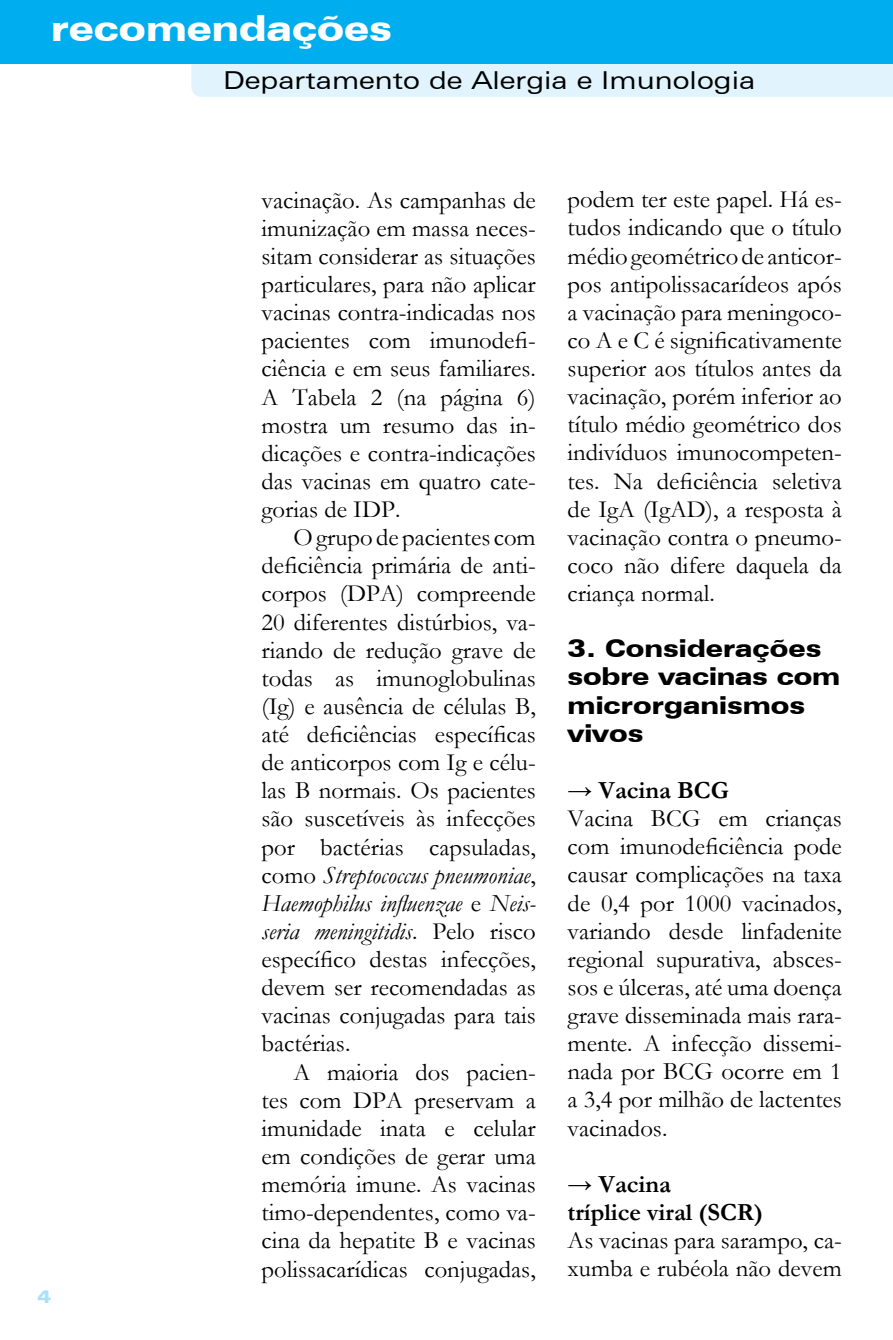
<style>
.page{position:relative;width:893px;height:1340px;background:#fff}
.page>*{position:absolute;margin:0;border:0;box-sizing:border-box;transform-origin:0 0}
.t1{font:900 expanded 36px "Zurich BT";color:#fff}
.t2{font:24.75px/28.1px "Garamond";color:#000;text-align:justify}
.t3{font:900 expanded 24.75px/28.1px "Zurich BT";color:#000}
.t4{font:700 24.75px/28.1px "Garamond";color:#000}
.t5{font:expanded 24.75px "Zurich BT";color:#000}
.t6{font:900 expanded 18px "Zurich BT";color:#aae1fa}
.s1{font-style:italic}
</style>
<div class="page">
<div style="left:191px;top:64px;width:702px;height:33px;background:#e1f4fd"></div>
<div style="left:0;top:0;width:893px;height:64px;background:#00aeef"></div>
<h1 class="t1" style="left:51px;top:7px;width:342px">recomendações</h1>
<p class="t5" style="left:223px;top:66px;width:534px">Departamento de Alergia e Imunologia</p>
<p class="t6" style="left:37px;top:1285px;width:15px">4</p>
<p class="t2" style="left:261px;top:185px;width:276px">vacinação. As campanhas de imunização em massa neces&shy;sitam considerar as situações particulares, para não aplicar vacinas contra-indicadas nos pacientes com imunodefi&shy;ciência e em seus familiares.<br>A Tabela 2 (na página 6) mostra um resumo das in&shy;dicações e contra-indicações das vacinas em quatro cate&shy;gorias de IDP.</p>
<p class="t2" style="left:261px;top:522px;width:276px;text-indent:32px">O grupo de pacientes com deficiência primária de anti&shy;corpos (DPA) compreende 20 diferentes distúrbios, va&shy;riando de redução grave de todas as imunoglobulinas (Ig) e ausência de células B, até deficiências específicas de anticorpos com Ig e célu&shy;las B normais. Os pacientes são suscetíveis às infecções por bactérias capsuladas, como <span class="s1">Streptococcus pneumoniae</span>, <span class="s1">Haemophilus influenzae</span> e <span class="s1">Neis&shy;seria meningitidis</span>. Pelo risco específico destas infecções, devem ser recomendadas as vacinas conjugadas para tais bactérias.</p>
<p class="t2" style="left:261px;top:1057px;width:276px;text-indent:32px">A maioria dos pacien&shy;tes com DPA preservam a imunidade inata e celular em condições de gerar uma memória imune. As vacinas timo-dependentes, como va&shy;cina da hepatite B e vacinas polissacarídicas conjugadas,</p>
<p class="t2" style="left:568px;top:185px;width:276px">podem ter este papel. Há es&shy;tudos indicando que o título médio geométrico de anticor&shy;pos antipolissacarídeos após a vacinação para meningoco&shy;co A e C é significativamente superior aos títulos antes da vacinação, porém inferior ao título médio geométrico dos indivíduos imunocompeten&shy;tes. Na deficiência seletiva de IgA (IgAD), a resposta à vacinação contra o pneumo&shy;coco não difere daquela da criança normal.</p>
<p class="t3" style="left:568px;top:634px;width:274px">3. Considerações sobre vacinas com microrganismos vivos</p>
<p class="t4" style="left:568px;top:776px;width:163px">→ Vacina BCG</p>
<p class="t2" style="left:568px;top:803px;width:276px">Vacina BCG em crianças com imunodeficiência pode causar complicações na taxa de 0,4 por 1000 vacinados, variando desde linfadenite regional supurativa, absces&shy;sos e úlceras, até uma doença grave disseminada mais rara&shy;mente. A infecção dissemi&shy;nada por BCG ocorre em 1 a 3,4 por milhão de lactentes vacinados.</p>
<p class="t4" style="left:568px;top:1170px;width:197px">→ Vacina<br>tríplice viral (SCR)</p>
<p class="t2" style="left:568px;top:1225px;width:276px">As vacinas para sarampo, ca&shy;xumba e rubéola não devem</p>
</div>
